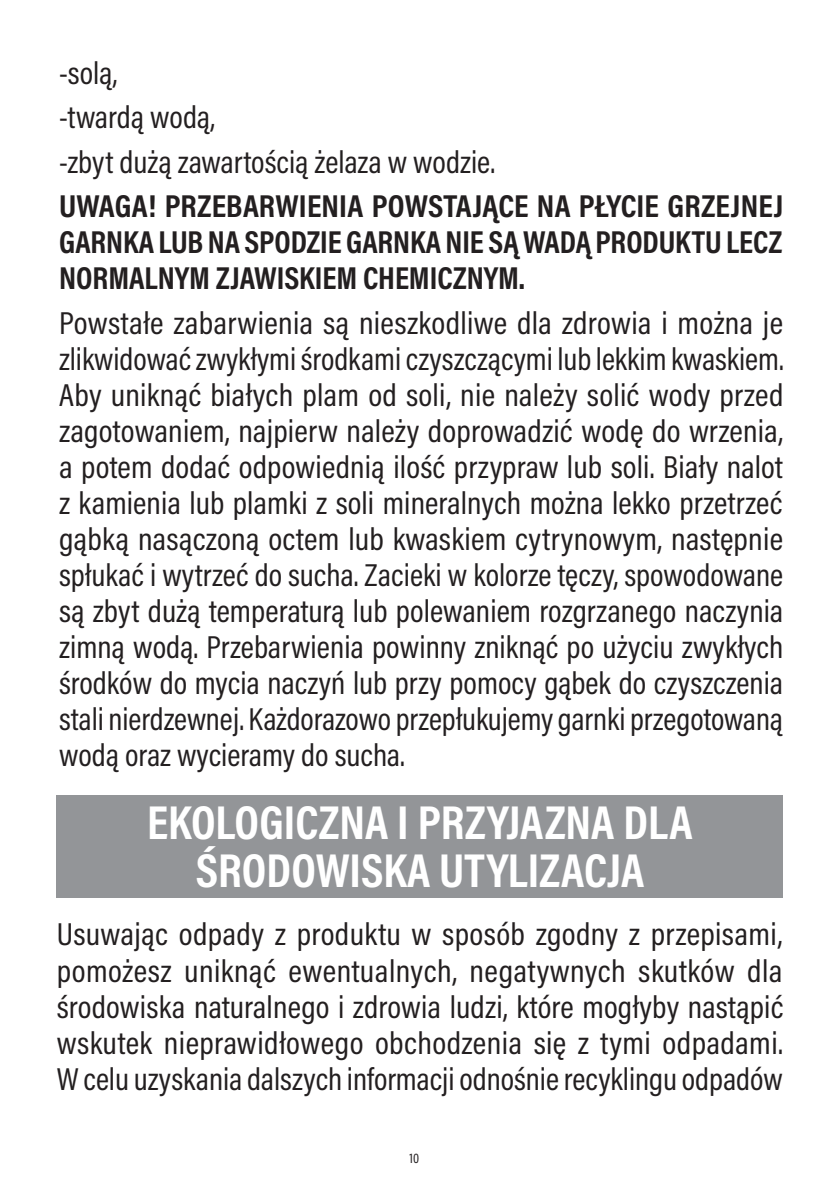
<style>
.page{position:relative;width:840px;height:1191px;background:#fff}
.page>*{position:absolute;margin:0;border:0;box-sizing:border-box;transform-origin:0 0}
.naglowek{font:700 48px/48px "Acumin Pro Cond";color:#fff;text-align:center}
.txt02_mały{font:32px/36px "Acumin Pro Cond";color:#231f20;text-align:justify}
.txt02_mały-2{font:700 32px/36px "Acumin Pro Cond";color:#231f20;text-align:justify}
.t1{font:14px "Acumin Pro Cond";color:#231f20}
</style>
<div class="page">
<div style="left:57px;top:795px;width:725px;height:102px;background:#939598"></div>
<p class="txt02_mały" style="left:59px;top:54px;width:60px">-solą,</p>
<p class="txt02_mały" style="left:59px;top:99px;width:157px">-twardą wodą,</p>
<p class="txt02_mały" style="left:59px;top:143px;width:437px">-zbyt dużą zawartością żelaza w wodzie.</p>
<p class="txt02_mały-2" style="left:59px;top:187px;width:725px">UWAGA! PRZEBARWIENIA POWSTAJĄCE NA PŁYCIE GRZEJNEJ GARNKA LUB NA SPODZIE GARNKA NIE SĄ WADĄ PRODUKTU LECZ NORMALNYM ZJAWISKIEM CHEMICZNYM.</p>
<p class="txt02_mały" style="left:59px;top:304px;width:725px">Powstałe zabarwienia są nieszkodliwe dla zdrowia i można je zlikwidować zwykłymi środkami czyszczącymi lub lekkim kwaskiem.<br>Aby uniknąć białych plam od soli, nie należy solić wody przed zagotowaniem, najpierw należy doprowadzić wodę do wrzenia, a potem dodać odpowiednią ilość przypraw lub soli. Biały nalot z kamienia lub plamki z soli mineralnych można lekko przetrzeć gąbką nasączoną octem lub kwaskiem cytrynowym, następnie spłukać i wytrzeć do sucha. Zacieki w kolorze tęczy, spowodowane są zbyt dużą temperaturą lub polewaniem rozgrzanego naczynia zimną wodą. Przebarwienia powinny zniknąć po użyciu zwykłych środków do mycia naczyń lub przy pomocy gąbek do czyszczenia stali nierdzewnej. Każdorazowo przepłukujemy garnki przegotowaną wodą oraz wycieramy do sucha.</p>
<p class="naglowek" style="left:147px;top:797px;width:546px">EKOLOGICZNA I PRZYJAZNA DLA<br>ŚRODOWISKA UTYLIZACJA</p>
<p class="txt02_mały" style="left:57px;top:915px;width:727px">Usuwając odpady z produktu w sposób zgodny z przepisami, pomożesz uniknąć ewentualnych, negatywnych skutków dla środowiska naturalnego i zdrowia ludzi, które mogłyby nastąpić wskutek nieprawidłowego obchodzenia się z tymi odpadami.<br>W celu uzyskania dalszych informacji odnośnie recyklingu odpadów</p>
<p class="t1" style="left:409px;top:1148px;width:11px">10</p>
</div>
